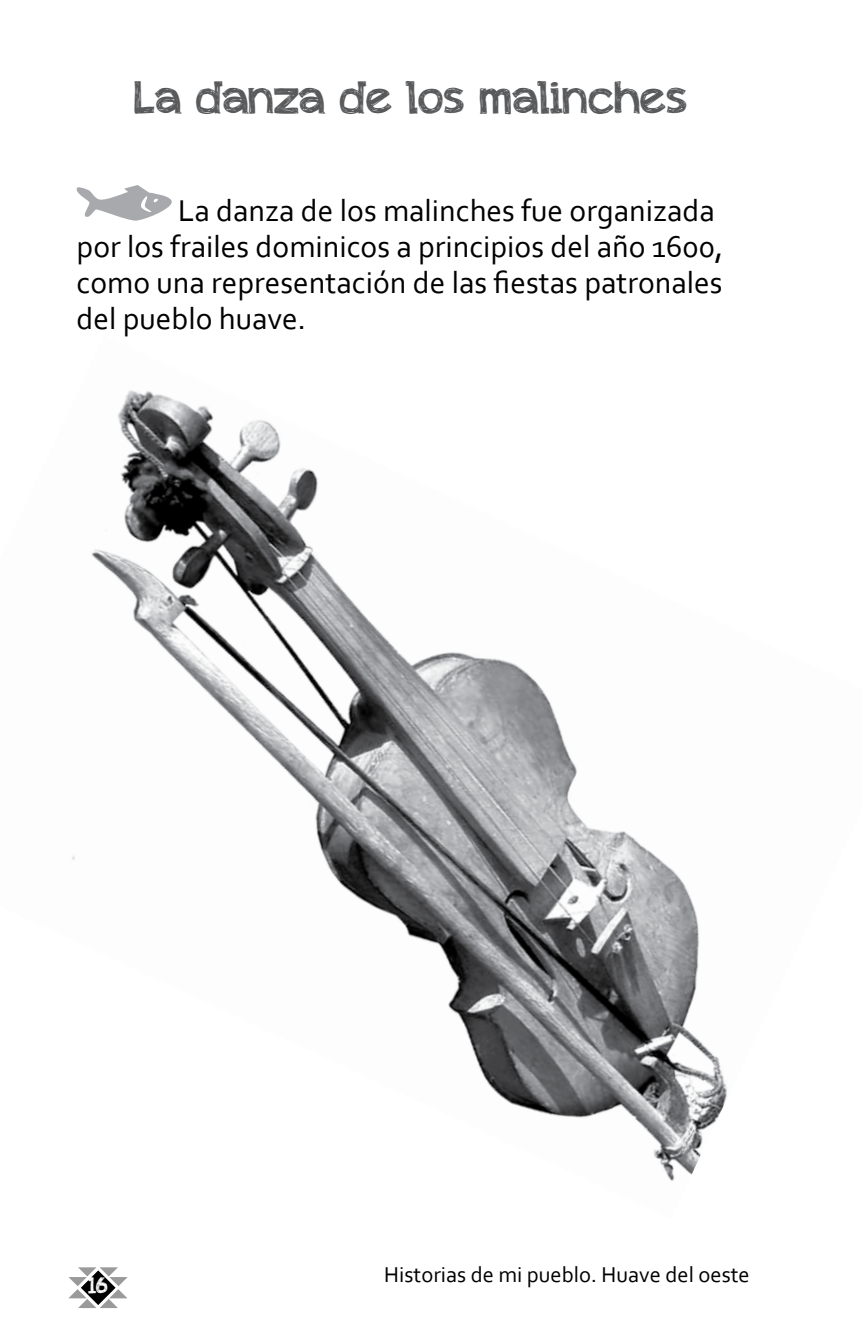
<style>
.page{position:relative;width:862px;height:1340px;background:#fff}
.page>*{position:absolute;margin:0;border:0;box-sizing:border-box;transform-origin:0 0}
.t1{font:45px "appleberry";color:#58595b}
.t2{font:31.5px/36px "Corbel";color:#000}
.t3{font:22.5px "Corbel";color:#000}
.t4{font:22.5px "appleberry";color:#fff}
</style>
<div class="page">
<img style="left:72px;top:390px;width:655px;height:791px">
<svg style="left:68px;top:1267px;width:60px;height:40px"></svg>
<svg style="left:76px;top:185px;width:96px;height:36px"></svg>
<p class="t1" style="left:134px;top:65px;width:554px">La danza de los malinches</p>
<p class="t2" style="left:77px;top:191px;width:647px;text-indent:101px">La danza de los malinches fue organizada por los frailes dominicos a principios del año 1600, como una representación de las fiestas patronales del pueblo huave.</p>
<p class="t4" style="left:88px;top:1269px;width:21px">16</p>
<p class="t3" style="left:384px;top:1260px;width:367px">Historias de mi pueblo. Huave del oeste</p>
</div>
